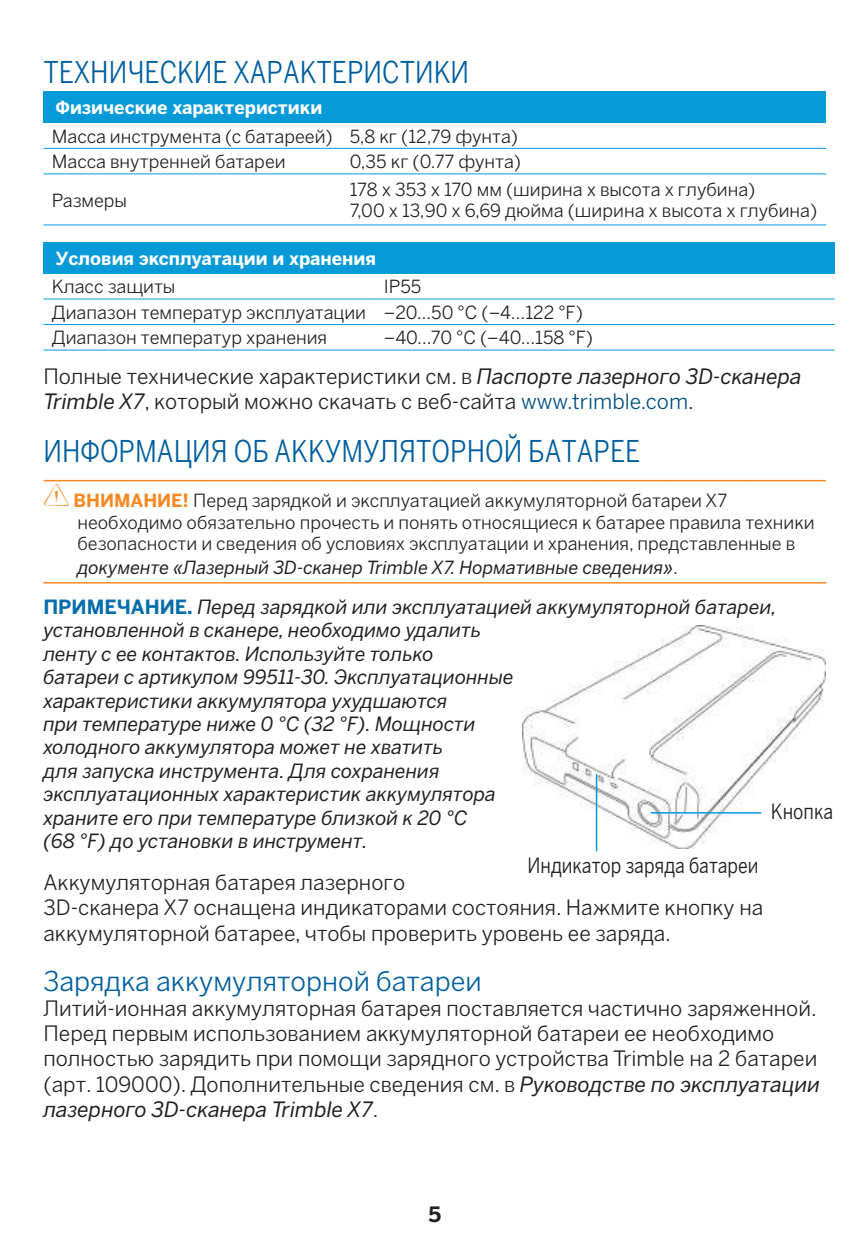
<style>
.page{position:relative;width:868px;height:1259px;background:#fff}
.page>*{position:absolute;margin:0;border:0;box-sizing:border-box;transform-origin:0 0}
.t1{font:30px "Benton Sans Condensed";color:#005e9e}
.t2{font:27px "Benton Sans";color:#005e9e}
.t3{font:21px/25.2px "Benton Sans";color:#231f20}
.t4{font:21px "Benton Sans Condensed";color:#231f20}
.t5{font:700 21px "Benton Sans";color:#231f20}
.t6{font:italic 19.5px/23.4px "Benton Sans";color:#231f20}
.t7{font:18px/25.5px "Benton Sans";color:#231f20}
.t8{font:italic 18px "Benton Sans";color:#231f20}
.t9{font:700 18px "Benton Sans";color:#fff}
.s1{font-style:italic}
.s2{color:#004f82}
.s3{font-family:"Trimdings";font-size:30px;color:#f58821}
.s4{font-weight:700;color:#f58821}
.s5{font-style:normal}
.s6{font-weight:700;font-style:normal;color:#006caa}
</style>
<div class="page">
<svg style="left:44px;top:480px;width:781px;height:1px"></svg>
<hr style="left:43px;top:582px;width:783px;height:1px;background:#f58821">
<div style="left:43px;top:92px;width:783px;height:31px;background:#069ad9"></div>
<hr style="left:43px;top:148px;width:298px;height:1px;background:#069ad9">
<hr style="left:341px;top:148px;width:485px;height:1px;background:#069ad9">
<hr style="left:43px;top:173px;width:298px;height:1px;background:#069ad9">
<hr style="left:341px;top:173px;width:485px;height:1px;background:#069ad9">
<hr style="left:43px;top:224px;width:298px;height:1px;background:#069ad9">
<hr style="left:341px;top:224px;width:485px;height:1px;background:#069ad9">
<div style="left:43px;top:242px;width:791px;height:31px;background:#069ad9"></div>
<hr style="left:43px;top:298px;width:332px;height:1px;background:#069ad9">
<hr style="left:375px;top:298px;width:459px;height:1px;background:#069ad9">
<hr style="left:43px;top:324px;width:332px;height:1px;background:#069ad9">
<hr style="left:43px;top:349px;width:332px;height:1px;background:#069ad9">
<hr style="left:375px;top:324px;width:459px;height:1px;background:#069ad9">
<hr style="left:375px;top:349px;width:459px;height:1px;background:#069ad9">
<img style="left:522px;top:625px;width:303px;height:223px">
<hr style="left:650px;top:812px;width:111px;height:1px;background:#069ad9">
<hr style="left:595px;top:774px;width:2px;height:77px;background:#069ad9">
<h1 class="t1" style="left:43px;top:51px;width:427px">ТЕХНИЧЕСКИЕ ХАРАКТЕРИСТИКИ</h1>
<p class="t9" style="left:55px;top:95px;width:268px">Физические характеристики</p>
<p class="t7" style="left:52px;top:122px;width:467px">Масса инструмента (с батареей) 5,8 кг (12,79 фунта)<br>Масса внутренней батареи</p>
<p class="t7" style="left:350px;top:148px;width:173px">0,35 кг (0.77 фунта)</p>
<p class="t7" style="left:52px;top:186px;width:77px">Размеры</p>
<p class="t7" style="left:350px;top:177px;width:469px;line-height:21.6px">178 x 353 x 170 мм (ширина х высота х глубина)<br>7,00 x 13,90 x 6,69 дюйма (ширина х высота х глубина)</p>
<p class="t9" style="left:55px;top:245px;width:322px">Условия эксплуатации и хранения</p>
<p class="t7" style="left:52px;top:273px;width:125px">Класс защиты</p>
<p class="t7" style="left:52px;top:273px;width:532px;text-indent:332px">IP55<br>Диапазон температур эксплуатации –20…50 °C (–4…122 °F)<br>Диапазон температур хранения</p>
<p class="t7" style="left:384px;top:324px;width:211px">–40…70 °C (–40…158 °F)</p>
<p class="t3" style="left:43px;top:363px;width:759px">Полные технические характеристики см. в <span class="s1">Паспорте лазерного 3D-сканера<br>Trimble X7</span>, который можно скачать с веб-сайта <span class="s2">www.trimble.com</span>.</p>
<h1 class="t1" style="left:43px;top:430px;width:598px">ИНФОРМАЦИЯ ОБ АККУМУЛЯТОРНОЙ БАТАРЕЕ</h1>
<p class="t7" style="left:77px;top:488px;width:738px;line-height:21.6px;text-indent:-34px"><span class="s3">C</span> <span class="s4">ВНИМАНИЕ!</span> Перед зарядкой и эксплуатацией аккумуляторной батареи X7 необходимо обязательно прочесть и понять относящиеся к батарее правила техники безопасности и сведения об условиях эксплуатации и хранения, представленные в</p>
<p class="t8" style="left:77px;top:554px;width:602px">документе «Лазерный 3D-сканер Trimble X7. Нормативные сведения»<span class="s5">.</span></p>
<p class="t6" style="left:43px;top:594px;width:734px"><span class="s6">ПРИМЕЧАНИЕ.</span> Перед зарядкой или эксплуатацией аккумуляторной батареи, установленной в сканере, необходимо удалить<br>ленту с ее контактов. Используйте только<br>батареи с артикулом 99511-30. Эксплуатационные<br>характеристики аккумулятора ухудшаются<br>при температуре ниже 0 °C (32 °F). Мощности<br>холодного аккумулятора может не хватить<br>для запуска инструмента. Для сохранения<br>эксплуатационных характеристик аккумулятора<br>храните его при температуре близкой к 20 °C<br>(68 °F) до установки в инструмент.</p>
<p class="t3" style="left:43px;top:869px;width:721px">Аккумуляторная батарея лазерного<br>3D-сканера X7 оснащена индикаторами состояния. Нажмите кнопку на аккумуляторной батарее, чтобы проверить уровень ее заряда.</p>
<p class="t2" style="left:43px;top:961px;width:440px">Зарядка аккумуляторной батареи</p>
<p class="t3" style="left:43px;top:994px;width:778px">Литий-ионная аккумуляторная батарея поставляется частично заряженной.<br>Перед первым использованием аккумуляторной батареи ее необходимо полностью зарядить при помощи зарядного устройства Trimble на 2 батареи (арт. 109000). Дополнительные сведения см. в <span class="s1">Руководстве по эксплуатации лазерного 3D-сканера Trimble X7</span>.</p>
<p class="t4" style="left:770px;top:796px;width:64px">Кнопка</p>
<p class="t4" style="left:527px;top:850px;width:233px">Индикатор заряда батареи</p>
<p class="t5" style="left:428px;top:1198px;width:14px">5</p>
</div>
